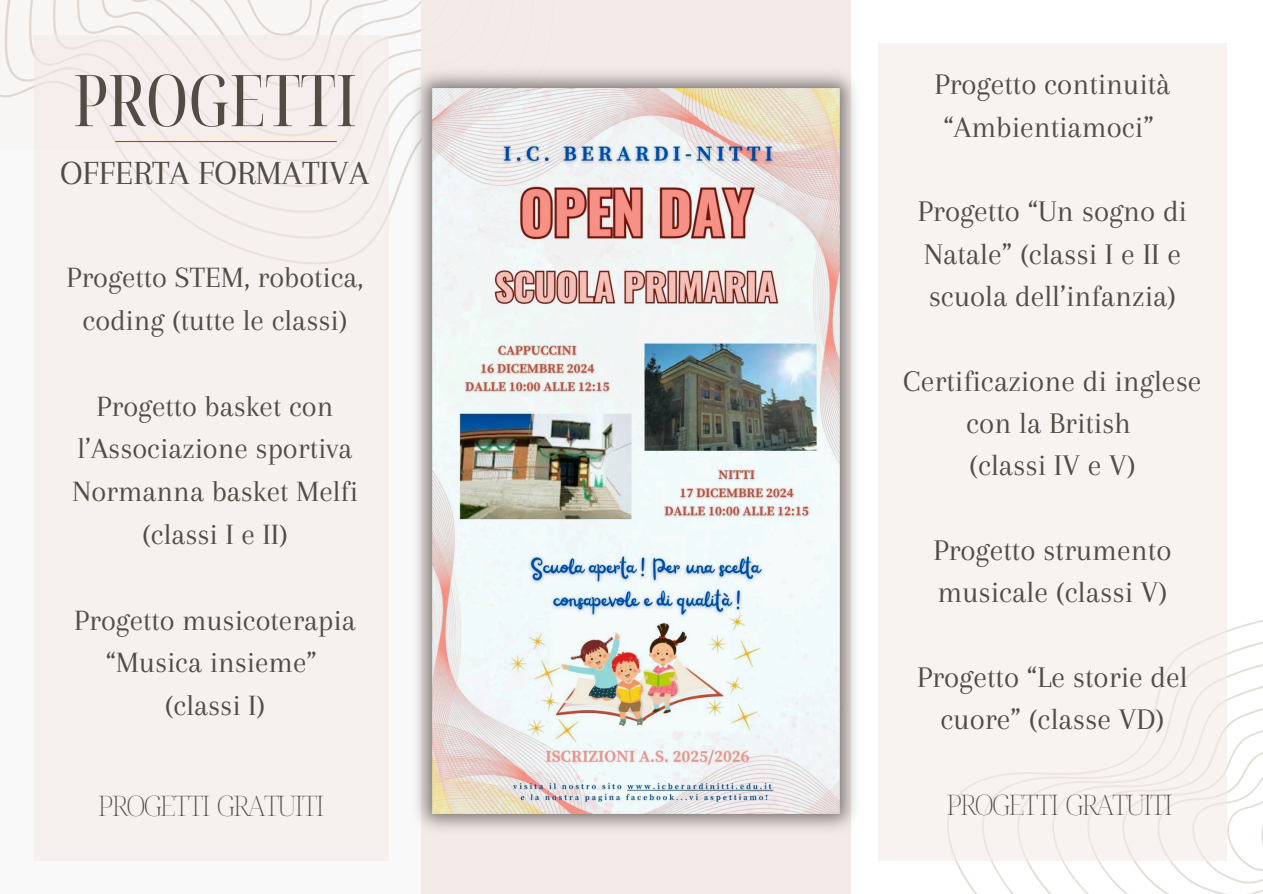
<style>
.page{position:relative;width:1263px;height:894px;background:#fff}
.page>*{position:absolute;margin:0;border:0;box-sizing:border-box;transform-origin:0 0}
.t1{font:extra-condensed 71.55px "Noto Serif Display";color:#524c44}
.t2{font:35.1px "Arapey";color:#524c44}
.t3{font:31.05px/42.3px "Arapey";color:#524c44}
.t4{font:30.6px/42.8px "Arapey";color:#524c44;text-align:center}
.t5{font:200 28.2px "Noto Serif Display";letter-spacing:-.085em;color:#524c44}
</style>
<div class="page">
<div style="left:0;top:0;width:421px;height:893px;background:#faf9f9"></div>
<svg style="left:0;top:0;width:421px;height:339px"></svg>
<svg style="left:913px;top:620px;width:350px;height:273px"></svg>
<div style="left:878px;top:43px;width:349px;height:817px;background:#f8f3f1"></div>
<div style="left:35px;top:36px;width:354px;height:824px;background:#f6f0ee"></div>
<hr style="left:115px;top:141px;width:222px;height:1px;background:#795c3a">
<div style="left:421px;top:0;width:430px;height:893px;background:#f4eae7"></div>
<img style="left:404px;top:48px;width:452px;height:781px">
<p class="t1" style="left:73px;top:50px;width:285px">PROGETTI</p>
<p class="t2" style="left:60px;top:153px;width:310px">OFFERTA FORMATIVA</p>
<h1 class="t4" style="left:67px;top:256px;width:298px">Progetto STEM, robotica, coding (tutte le classi)</h1>
<p class="t4" style="left:72px;top:384px;width:287px">Progetto basket con l’Associazione sportiva<br>Normanna basket Melfi (classi I e II)</p>
<h2 class="t4" style="left:74px;top:598px;width:283px">Progetto musicoterapia “Musica insieme”</h2>
<p class="t4" style="left:165px;top:683px;width:102px">(classi I)</p>
<p class="t5" style="left:98px;top:785px;width:229px">PROGETTI GRATUITI</p>
<p class="t3" style="left:934px;top:63px;width:238px">Progetto continuità “Ambientiamoci”</p>
<p class="t3" style="left:918px;top:190px;width:271px">Progetto “Un sogno di<br>Natale” (classi I e II e scuola dell’infanzia)</p>
<p class="t3" style="left:903px;top:359px;width:300px;text-align:center">Certificazione di inglese con la British<br>(classi IV e V)</p>
<p class="t3" style="left:933px;top:528px;width:240px">Progetto strumento musicale (classi V)</p>
<p class="t3" style="left:917px;top:655px;width:272px;text-align:center">Progetto “Le storie del cuore” (classe VD)</p>
<p class="t5" style="left:946px;top:784px;width:229px">PROGETTI GRATUITI</p>
</div>
